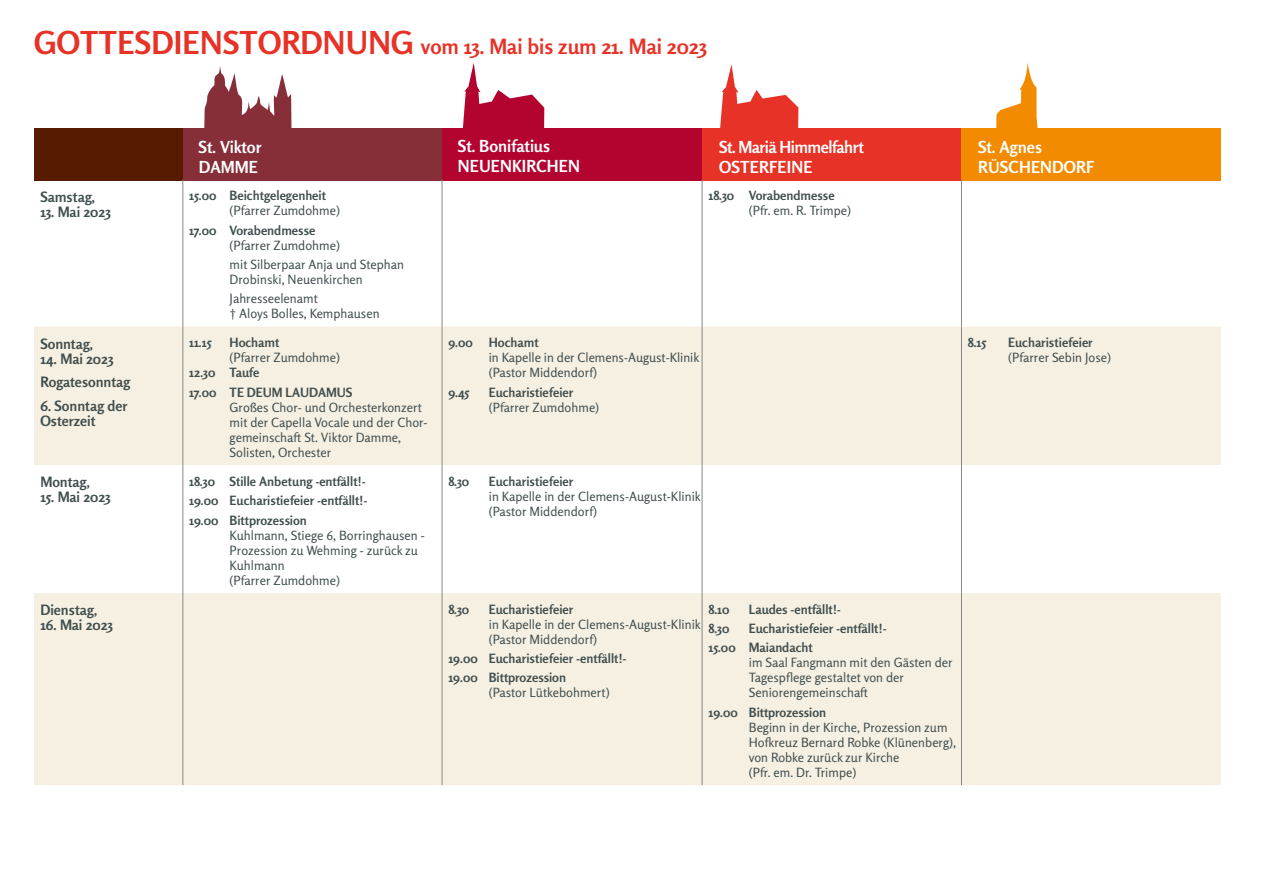
<style>
.page{position:relative;width:1263px;height:893px;background:#fff}
.page>*{position:absolute;margin:0;border:0;box-sizing:border-box;transform-origin:0 0}
.t1{font:700 21px "Rosario";color:#e73227}
.t2{font:700 16.5px/19.8px "Rosario";letter-spacing:.005em;color:#fff}
.t3{font:700 16.5px/19.8px "Rosario";letter-spacing:-.03em;color:#fff}
.t4{font:700 14.25px/23.5px "Rosario";color:#404e4e}
.t5{font:12.75px/15px "Rosario";color:#404e4e}
.t6{font:700 12.75px/19.2px "Rosario";color:#404e4e}
.s1{font-size:31.5px}
</style>
<div class="page">
<div style="left:701px;top:128px;width:262px;height:53px;background:#e73227"></div>
<div style="left:961px;top:128px;width:259px;height:53px;background:#f28b00"></div>
<div style="left:182px;top:128px;width:261px;height:53px;background:#862f39"></div>
<div style="left:442px;top:128px;width:260px;height:53px;background:#b30430"></div>
<div style="left:34px;top:128px;width:149px;height:53px;background:#561b00"></div>
<svg style="left:720px;top:64px;width:78px;height:64px"></svg>
<svg style="left:204px;top:66px;width:88px;height:62px"></svg>
<svg style="left:463px;top:63px;width:81px;height:65px"></svg>
<svg style="left:996px;top:63px;width:42px;height:65px"></svg>
<div style="left:34px;top:327px;width:1187px;height:458px;background:#f6f0e3"></div>
<svg style="left:34px;top:465px;width:1187px;height:128px"></svg>
<hr style="left:182px;top:179px;width:1px;height:148px;background:#878786">
<hr style="left:442px;top:179px;width:1px;height:148px;background:#878786">
<hr style="left:961px;top:179px;width:1px;height:148px;background:#878786">
<hr style="left:182px;top:327px;width:1px;height:138px;background:#878786">
<hr style="left:442px;top:327px;width:1px;height:138px;background:#878786">
<hr style="left:961px;top:327px;width:1px;height:138px;background:#878786">
<hr style="left:702px;top:179px;width:1px;height:148px;background:#878786">
<hr style="left:702px;top:327px;width:1px;height:138px;background:#878786">
<hr style="left:702px;top:593px;width:1px;height:192px;background:#878786">
<hr style="left:182px;top:593px;width:1px;height:192px;background:#878786">
<hr style="left:442px;top:593px;width:1px;height:192px;background:#878786">
<hr style="left:961px;top:593px;width:1px;height:192px;background:#878786">
<hr style="left:182px;top:465px;width:1px;height:128px;background:#878786">
<hr style="left:442px;top:465px;width:1px;height:128px;background:#878786">
<hr style="left:961px;top:465px;width:1px;height:128px;background:#878786">
<hr style="left:702px;top:465px;width:1px;height:128px;background:#878786">
<h1 class="t1" style="left:34px;top:34px;width:674px"><span class="s1">GOTTESDIENSTORDNUNG</span> vom 13. Mai bis zum 21. Mai 2023</h1>
<p class="t2" style="left:199px;top:137px;width:64px">St. Viktor<br>DAMME</p>
<p class="t2" style="left:458px;top:136px;width:123px">St. Bonifatius<br>NEUENKIRCHEN</p>
<p class="t3" style="left:719px;top:137px;width:146px">St. Mariä Himmelfahrt<br>OSTERFEINE</p>
<p class="t2" style="left:978px;top:137px;width:118px">St. Agnes<br>RÜSCHENDORF</p>
<p class="t4" style="left:40px;top:185px;width:56px">Samstag,</p>
<p class="t4" style="left:40px;top:200px;width:72px">13. Mai 2023</p>
<p class="t6" style="left:189px;top:186px;width:138px">15.00 Beichtgelegenheit</p>
<p class="t5" style="left:230px;top:203px;width:112px">(Pfarrer Zumdohme)</p>
<p class="t6" style="left:189px;top:220px;width:128px">17.00 Vorabendmesse</p>
<p class="t5" style="left:230px;top:235px;width:176px;line-height:19.2px">(Pfarrer Zumdohme)<br>mit Silberpaar Anja und Stephan</p>
<p class="t5" style="left:230px;top:270px;width:135px;line-height:19.2px">Drobinski, Neuenkirchen<br>Jahresseelenamt</p>
<p class="t5" style="left:230px;top:306px;width:152px">† Aloys Bolles, Kemphausen</p>
<p class="t6" style="left:708px;top:186px;width:128px">18.30 Vorabendmesse</p>
<p class="t5" style="left:749px;top:203px;width:104px">(Pfr. em. R. Trimpe)</p>
<p class="t4" style="left:40px;top:332px;width:54px">Sonntag,</p>
<p class="t4" style="left:40px;top:347px;width:91px">14. Mai 2023<br>Rogatesonntag</p>
<p class="t4" style="left:40px;top:398px;width:88px;line-height:15px">6. Sonntag der<br>Osterzeit</p>
<p class="t6" style="left:189px;top:333px;width:24px">11.15</p>
<p class="t6" style="left:230px;top:333px;width:51px">Hochamt</p>
<p class="t5" style="left:230px;top:350px;width:112px">(Pfarrer Zumdohme)</p>
<p class="t6" style="left:189px;top:363px;width:165px">12.30 Taufe<br>17.00 TE DEUM LAUDAMUS</p>
<p class="t5" style="left:230px;top:400px;width:199px">Großes Chor- und Orchesterkonzert mit der Capella Vocale und der Chor&shy;gemeinschaft St. Viktor Damme,<br>Solisten, Orchester</p>
<p class="t6" style="left:448px;top:333px;width:92px">9.00 Hochamt</p>
<p class="t5" style="left:489px;top:350px;width:212px">in Kapelle in der Clemens-August-Klinik (Pastor Middendorf)</p>
<p class="t6" style="left:448px;top:382px;width:22px">9.45</p>
<p class="t6" style="left:489px;top:382px;width:86px">Eucharistiefeier</p>
<p class="t5" style="left:489px;top:400px;width:112px">(Pfarrer Zumdohme)</p>
<p class="t6" style="left:968px;top:333px;width:20px">8.15</p>
<p class="t6" style="left:1008px;top:333px;width:86px">Eucharistiefeier</p>
<p class="t5" style="left:1008px;top:350px;width:104px">(Pfarrer Sebin Jose)</p>
<p class="t4" style="left:40px;top:470px;width:51px">Montag,</p>
<p class="t4" style="left:40px;top:485px;width:72px">15. Mai 2023</p>
<p class="t6" style="left:189px;top:472px;width:180px">18.30 Stille Anbetung -entfällt!-<br>19.00 Eucharistiefeier -entfällt!-<br>19.00 Bittprozession</p>
<p class="t5" style="left:230px;top:527px;width:197px">Kuhlmann, Stiege 6, Borringhausen -<br>Prozession zu Wehming - zurück zu<br>Kuhlmann<br>(Pfarrer Zumdohme)</p>
<p class="t6" style="left:448px;top:472px;width:22px">8.30</p>
<p class="t6" style="left:489px;top:472px;width:86px">Eucharistiefeier</p>
<p class="t5" style="left:489px;top:489px;width:214px">in Kapelle in der Clemens-August-Klinik (Pastor Middendorf)</p>
<p class="t4" style="left:40px;top:598px;width:59px">Dienstag,</p>
<p class="t4" style="left:40px;top:613px;width:74px">16. Mai 2023</p>
<p class="t6" style="left:708px;top:600px;width:23px">8.10</p>
<p class="t6" style="left:749px;top:600px;width:94px">Laudes -entfällt!-</p>
<p class="t6" style="left:708px;top:619px;width:22px">8.30</p>
<p class="t6" style="left:448px;top:600px;width:22px">8.30</p>
<p class="t6" style="left:489px;top:600px;width:86px">Eucharistiefeier</p>
<p class="t5" style="left:489px;top:617px;width:214px">in Kapelle in der Clemens-August-Klinik (Pastor Middendorf)</p>
<p class="t6" style="left:448px;top:649px;width:180px">19.00 Eucharistiefeier -entfällt!-<br>19.00 Bittprozession</p>
<p class="t5" style="left:489px;top:685px;width:122px">(Pastor Lütkebohmert)</p>
<p class="t6" style="left:708px;top:619px;width:180px;text-indent:40px">Eucharistiefeier -entfällt!-<br>15.00 Maiandacht</p>
<p class="t5" style="left:749px;top:655px;width:205px">im Saal Fangmann mit den Gästen der<br>Tagespflege gestaltet von der<br>Seniorengemeinschaft</p>
<p class="t6" style="left:708px;top:702px;width:119px">19.00 Bittprozession</p>
<p class="t5" style="left:749px;top:719px;width:209px">Beginn in der Kirche, Prozession zum<br>Hofkreuz Bernard Robke (Klünenberg), von Robke zurück zur Kirche<br>(Pfr. em. Dr. Trimpe)</p>
</div>
